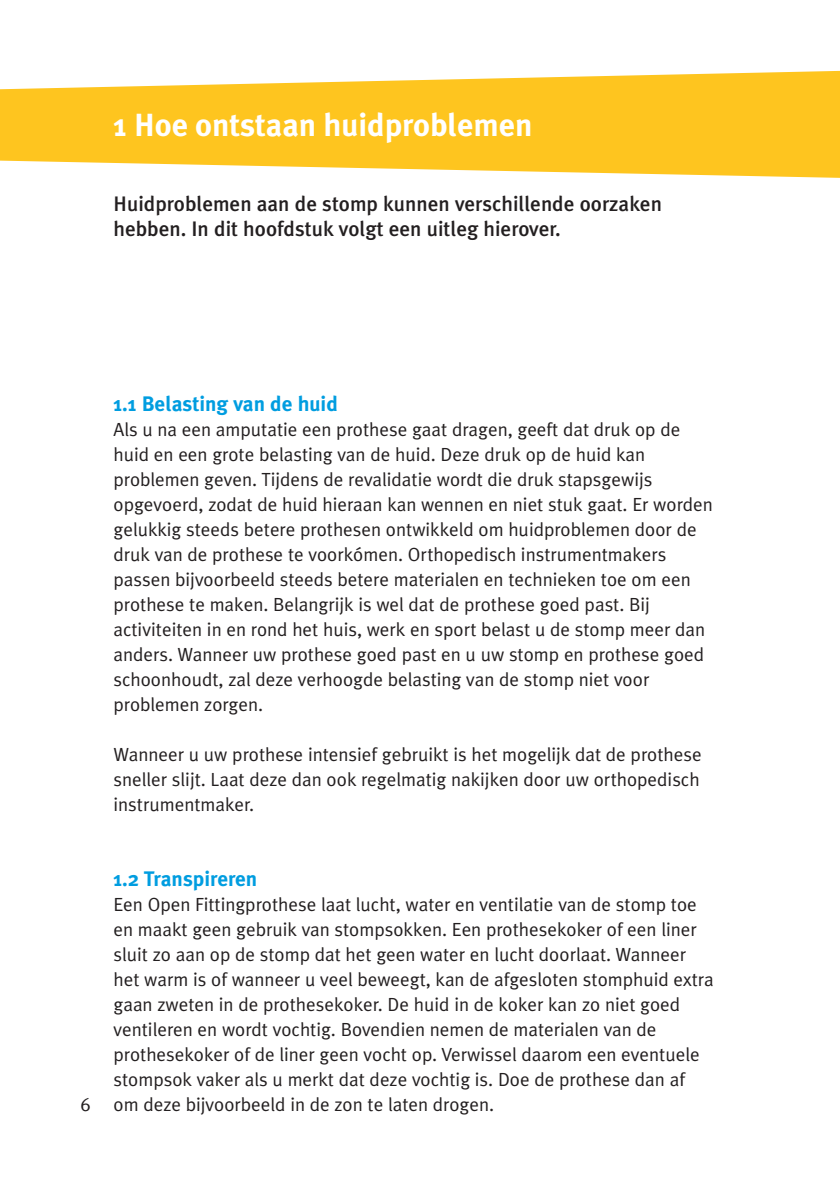
<style>
.page{position:relative;width:840px;height:1191px;background:#fff}
.page>*{position:absolute;margin:0;border:0;box-sizing:border-box;transform-origin:0 0}
.t1{font:700 32px "Meta Plus";color:#fff}
.t2{font:500 21px/25px "Meta Plus";color:#231f20}
.t3{font:700 21px "Meta Plus";color:#009de0}
.t4{font:19px/25px "Meta Plus Normal";color:#231f20}
</style>
<div class="page">
<svg style="left:0;top:71px;width:839px;height:107px;fill:#fec51f"></svg>
<h1 class="t1" style="left:113px;top:106px;width:420px">1 Hoe ontstaan huidproblemen</h1>
<p class="t2" style="left:113px;top:191px;width:549px">Huidproblemen aan de stomp kunnen verschillende oorzaken hebben. In dit hoofdstuk volgt een uitleg hierover.</p>
<p class="t3" style="left:113px;top:392px;width:226px">1.1 Belasting van de huid</p>
<p class="t4" style="left:113px;top:417px;width:600px">Als u na een amputatie een prothese gaat dragen, geeft dat druk op de huid en een grote belasting van de huid. Deze druk op de huid kan problemen geven. Tijdens de revalidatie wordt die druk stapsgewijs opgevoerd, zodat de huid hieraan kan wennen en niet stuk gaat. Er worden gelukkig steeds betere prothesen ontwikkeld om huidproblemen door de druk van de prothese te voorkómen. Orthopedisch instrumentmakers passen bijvoorbeeld steeds betere materialen en technieken toe om een prothese te maken. Belangrijk is wel dat de prothese goed past. Bij activiteiten in en rond het huis, werk en sport belast u de stomp meer dan anders. Wanneer uw prothese goed past en u uw stomp en prothese goed schoonhoudt, zal deze verhoogde belasting van de stomp niet voor problemen zorgen.</p>
<p class="t4" style="left:113px;top:742px;width:589px;text-align:justify">Wanneer u uw prothese intensief gebruikt is het mogelijk dat de prothese sneller slijt. Laat deze dan ook regelmatig nakijken door uw orthopedisch instrumentmaker.</p>
<p class="t4" style="left:81px;top:1092px;width:12px">6</p>
<p class="t3" style="left:113px;top:867px;width:145px">1.2 Transpireren</p>
<p class="t4" style="left:113px;top:892px;width:601px">Een Open Fittingprothese laat lucht, water en ventilatie van de stomp toe en maakt geen gebruik van stompsokken. Een prothesekoker of een liner sluit zo aan op de stomp dat het geen water en lucht doorlaat. Wanneer het warm is of wanneer u veel beweegt, kan de afgesloten stomphuid extra gaan zweten in de prothesekoker. De huid in de koker kan zo niet goed ventileren en wordt vochtig. Bovendien nemen de materialen van de prothesekoker of de liner geen vocht op. Verwissel daarom een eventuele stompsok vaker als u merkt dat deze vochtig is. Doe de prothese dan af om deze bijvoorbeeld in de zon te laten drogen.</p>
</div>
